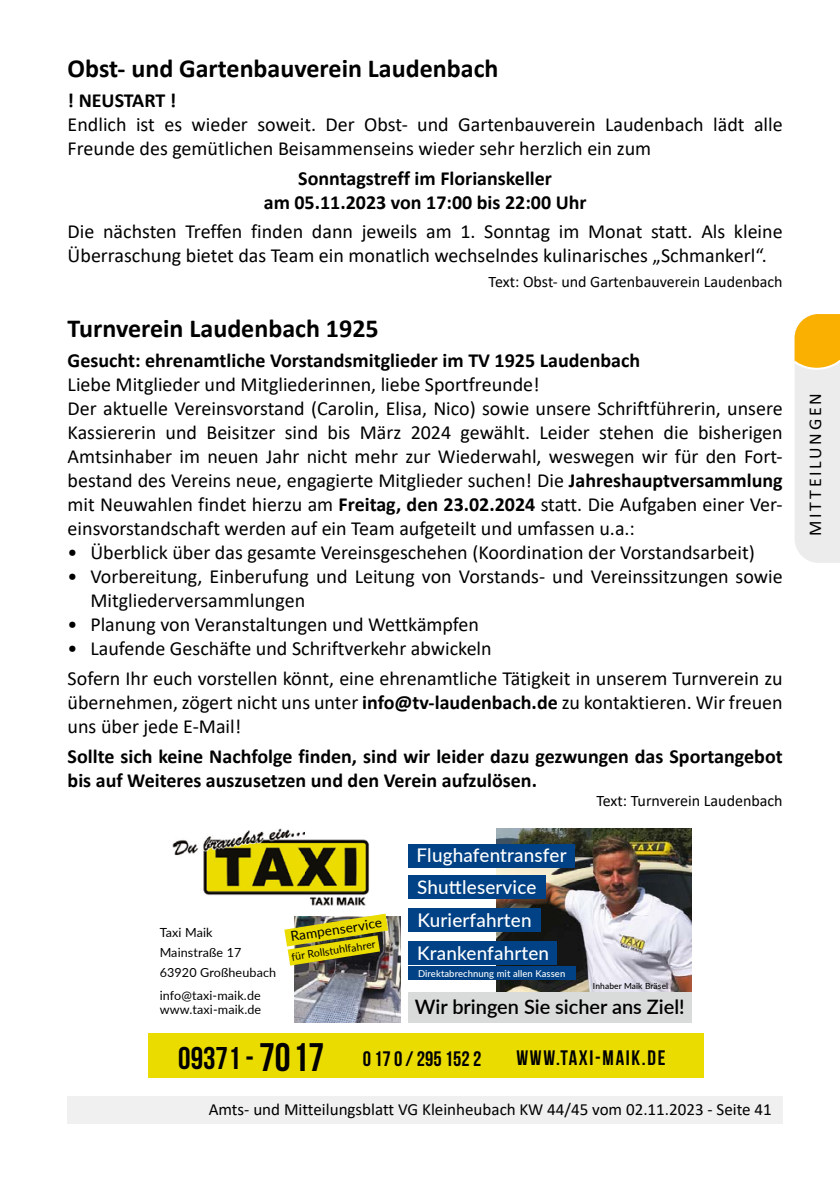
<style>
.page{position:relative;width:840px;height:1191px;background:#fff}
.page>*{position:absolute;margin:0;border:0;box-sizing:border-box;transform-origin:0 0}
.t1{font:700 26px "Calibri";color:#000}
.t2{font:21px "Bebas Neue";letter-spacing:.08em;color:#000}
.t3{font:20px/24px "Calibri";color:#000}
.t4{font:700 20px/24px "Calibri";color:#000;text-align:center}
.t5{font:600 19.8px "Lato";color:#000}
.t6{font:500 18.8px "Lato";letter-spacing:.01em;color:#fff}
.t7{font:18px "Calibri";letter-spacing:.15em;color:#000}
.t8{font:17px "Calibri";color:#000}
.t9{font:16px "Calibri";color:#000}
.t10{font:13.6px "Lato";color:#000}
.t11{font:12.6px/19.8px "Lato";letter-spacing:.01em;color:#000}
.t12{font:10.4px "Lato";color:#000}
.t13{font:500 9.4px "Lato";letter-spacing:.01em;color:#fff}
.t14{font:500 8.4px "Lato";letter-spacing:.015em;color:#000}
.s1{font-weight:700}
.s2{font-size:31.4px}
.s3{font-size:39.8px}
</style>
<div class="page">
<img style="left:294px;top:916px;width:106px;height:107px">
<img style="left:496px;top:828px;width:195px;height:164px">
<img style="left:284px;top:913px;width:104px;height:52px">
<img style="left:172px;top:828px;width:197px;height:78px">
<div style="left:407px;top:908px;width:133px;height:24px;background:#004285"></div>
<div style="left:148px;top:1033px;width:555px;height:44px;background:#ebdc00"></div>
<div style="left:407px;top:940px;width:149px;height:24px;background:#004285"></div>
<div style="left:407px;top:844px;width:167px;height:24px;background:#004285"></div>
<div style="left:407px;top:875px;width:138px;height:24px;background:#004285"></div>
<div style="left:407px;top:992px;width:284px;height:31px;background:#d9dada"></div>
<div style="left:407px;top:966px;width:168px;height:13px;background:#004285"></div>
<div style="left:68px;top:1097px;width:714px;height:27px;background:#f0f0f0"></div>
<svg style="left:794px;top:314px;width:45px;height:249px;background:#efe1bf"></svg>
<h1 class="t1" style="left:68px;top:50px;width:432px">Obst- und Gartenbauverein Laudenbach</h1>
<p class="t4" style="left:68px;top:88px;width:110px">! NEUSTART !</p>
<p class="t3" style="left:68px;top:112px;width:716px">Endlich ist es wieder soweit. Der Obst- und Gartenbauverein Laudenbach lädt alle<br>Freunde des gemütlichen Beisammenseins wieder sehr herzlich ein zum</p>
<p class="t4" style="left:263px;top:166px;width:324px">Sonntagstreff im Florianskeller<br>am 05.11.2023 von 17:00 bis 22:00 Uhr</p>
<p class="t3" style="left:68px;top:219px;width:716px">Die nächsten Treffen finden dann jeweils am 1. Sonntag im Monat statt. Als kleine<br>Überraschung bietet das Team ein monatlich wechselndes kulinarisches „Schmankerl“.</p>
<p class="t9" style="left:488px;top:271px;width:295px">Text: Obst- und Gartenbauverein Laudenbach</p>
<h1 class="t1" style="left:68px;top:310px;width:312px">Turnverein Laudenbach 1925</h1>
<p class="t4" style="left:68px;top:348px;width:573px">Gesucht: ehrenamtliche Vorstandsmitglieder im TV 1925 Laudenbach</p>
<p class="t3" style="left:68px;top:372px;width:716px">Liebe Mitglieder und Mitgliederinnen, liebe Sportfreunde!<br>Der aktuelle Vereinsvorstand (Carolin, Elisa, Nico) sowie unsere Schriftführerin, unsere Kassiererin und Beisitzer sind bis März 2024 gewählt. Leider stehen die bisherigen Amtsinhaber im neuen Jahr nicht mehr zur Wiederwahl, weswegen wir für den Fort&shy;bestand des Vereins neue, engagierte Mitglieder suchen! Die <span class="s1">Jahreshauptversammlung </span>mit Neuwahlen findet hierzu am <span class="s1">Freitag, den 23.02.2024</span> statt. Die Aufgaben einer Ver&shy;einsvorstandschaft werden auf ein Team aufgeteilt und umfassen u.a.:</p>
<p class="t3" style="left:68px;top:540px;width:688px">• Überblick über das gesamte Vereinsgeschehen (Koordination der Vorstandsarbeit)</p>
<p class="t3" style="left:90px;top:564px;width:693px;text-indent:-23px">• Vorbereitung, Einberufung und Leitung von Vorstands- und Vereinssitzungen sowie<br>Mitgliederversammlungen</p>
<p class="t3" style="left:68px;top:612px;width:412px">• Planung von Veranstaltungen und Wettkämpfen</p>
<p class="t3" style="left:68px;top:633px;width:716px;line-height:29.6px">• Laufende Geschäfte und Schriftverkehr abwickeln<br>Sofern Ihr euch vorstellen könnt, eine ehrenamtliche Tätigkeit in unserem Turnverein zu</p>
<p class="t3" style="left:68px;top:690px;width:716px">übernehmen, zögert nicht uns unter <span class="s1">info@tv-laudenbach.de</span> zu kontaktieren. Wir freuen uns über jede E-Mail!</p>
<p class="t4" style="left:68px;top:743px;width:716px;text-align:left">Sollte sich keine Nachfolge finden, sind wir leider dazu gezwungen das Sportangebot bis auf Weiteres auszusetzen und den Verein aufzulösen.</p>
<p class="t9" style="left:596px;top:789px;width:188px">Text: Turnverein Laudenbach</p>
<p class="t6" style="left:416px;top:841px;width:151px">Flughafentransfer</p>
<p class="t6" style="left:417px;top:874px;width:121px">Shuttleservice</p>
<p class="t6" style="left:417px;top:907px;width:115px">Kurierfahrten</p>
<p class="t10" style="left:289px;top:927px;width:94px;rotate:-9deg">Rampenservice</p>
<p class="t12" style="left:290px;top:950px;width:86px;rotate:-9deg">für Rollstuhlfahrer</p>
<p class="t11" style="left:160px;top:922px;width:118px">Taxi Maik<br>Mainstraße 17<br>63920 Großheubach</p>
<p class="t11" style="left:160px;top:987px;width:103px;line-height:14.6px">info@taxi-maik.de www.taxi-maik.de</p>
<p class="t2" style="left:178px;top:1047px;width:304px"><span class="s2">09371 -</span> <span class="s3">70 17</span> 0 17 0 / 295 152 2</p>
<p class="t6" style="left:417px;top:939px;width:133px">Krankenfahrten</p>
<p class="t13" style="left:418px;top:966px;width:149px">Direktabrechnung mit allen Kassen</p>
<p class="t14" style="left:592px;top:979px;width:77px">Inhaber Maik Bräsel</p>
<p class="t5" style="left:414px;top:992px;width:271px">Wir bringen Sie sicher ans Ziel!</p>
<p class="t2" style="left:516px;top:1046px;width:150px">WWW.TAXI-MAIK.DE</p>
<p class="t8" style="left:208px;top:1097px;width:564px">Amts- und Mitteilungsblatt VG Kleinheubach KW 44/45 vom 02.11.2023 - Seite 41</p>
<p class="t7" style="left:802px;top:536px;width:144px;rotate:-90deg">MITTEILUNGEN</p>
</div>
